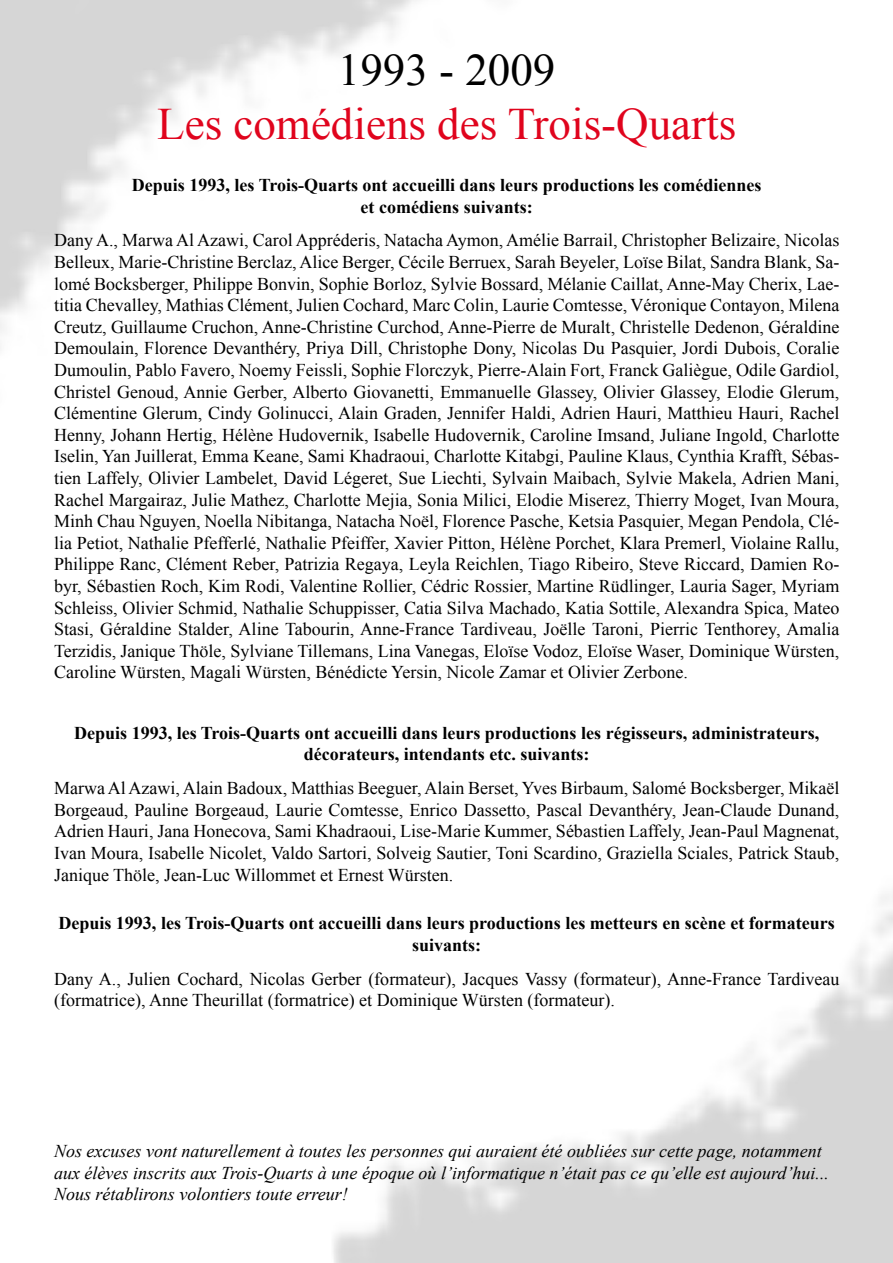
<style>
.page{position:relative;width:893px;height:1263px;background:#fff}
.page>*{position:absolute;margin:0;border:0;box-sizing:border-box;transform-origin:0 0}
.t1{font:45px "Times New Roman";color:#e0041d}
.t2{font:45px "Times New Roman";color:#000}
.t3{font:18px/21.6px "Times New Roman";color:#000;text-align:justify}
.t4{font:700 18px/21.6px "Times New Roman";color:#000;text-align:center}
.t5{font:italic 18px/21.6px "Times New Roman";color:#000}
</style>
<div class="page">
<h1 class="t2" style="left:338px;top:54px;width:219px">1993 - 2009</h1>
<h1 class="t1" style="left:157px;top:108px;width:580px">Les comédiens des Trois-Quarts</h1>
<p class="t4" style="left:132px;top:176px;width:631px">Depuis 1993, les Trois-Quarts ont accueilli dans leurs productions les comédiennes et comédiens suivants:</p>
<p class="t3" style="left:54px;top:231px;width:787px">Dany A., Marwa Al Azawi, Carol Appréderis, Natacha Aymon, Amélie Barrail, Christopher Belizaire, Nicolas Belleux, Marie-Christine Berclaz, Alice Berger, Cécile Berruex, Sarah Beyeler, Loïse Bilat, Sandra Blank, Sa&shy;lomé Bocksberger, Philippe Bonvin, Sophie Borloz, Sylvie Bossard, Mélanie Caillat, Anne-May Cherix, Lae&shy;titia Chevalley, Mathias Clément, Julien Cochard, Marc Colin, Laurie Comtesse, Véronique Contayon, Milena Creutz, Guillaume Cruchon, Anne-Christine Curchod, Anne-Pierre de Muralt, Christelle Dedenon, Géraldine Demoulain, Florence Devanthéry, Priya Dill, Christophe Dony, Nicolas Du Pasquier, Jordi Dubois, Coralie Dumoulin, Pablo Favero, Noemy Feissli, Sophie Florczyk, Pierre-Alain Fort, Franck Galiègue, Odile Gardiol, Christel Genoud, Annie Gerber, Alberto Giovanetti, Emmanuelle Glassey, Olivier Glassey, Elodie Glerum, Clémentine Glerum, Cindy Golinucci, Alain Graden, Jennifer Haldi, Adrien Hauri, Matthieu Hauri, Rachel Henny, Johann Hertig, Hélène Hudovernik, Isabelle Hudovernik, Caroline Imsand, Juliane Ingold, Charlotte Iselin, Yan Juillerat, Emma Keane, Sami Khadraoui, Charlotte Kitabgi, Pauline Klaus, Cynthia Krafft, Sébas&shy;tien Laffely, Olivier Lambelet, David Légeret, Sue Liechti, Sylvain Maibach, Sylvie Makela, Adrien Mani, Rachel Margairaz, Julie Mathez, Charlotte Mejia, Sonia Milici, Elodie Miserez, Thierry Moget, Ivan Moura, Minh Chau Nguyen, Noella Nibitanga, Natacha Noël, Florence Pasche, Ketsia Pasquier, Megan Pendola, Clé&shy;lia Petiot, Nathalie Pfefferlé, Nathalie Pfeiffer, Xavier Pitton, Hélène Porchet, Klara Premerl, Violaine Rallu, Philippe Ranc, Clément Reber, Patrizia Regaya, Leyla Reichlen, Tiago Ribeiro, Steve Riccard, Damien Ro&shy;byr, Sébastien Roch, Kim Rodi, Valentine Rollier, Cédric Rossier, Martine Rüdlinger, Lauria Sager, Myriam Schleiss, Olivier Schmid, Nathalie Schuppisser, Catia Silva Machado, Katia Sottile, Alexandra Spica, Mateo Stasi, Géraldine Stalder, Aline Tabourin, Anne-France Tardiveau, Joëlle Taroni, Pierric Tenthorey, Amalia Terzidis, Janique Thöle, Sylviane Tillemans, Lina Vanegas, Eloïse Vodoz, Eloïse Waser, Dominique Würsten, Caroline Würsten, Magali Würsten, Bénédicte Yersin, Nicole Zamar et Olivier Zerbone.</p>
<p class="t4" style="left:74px;top:724px;width:746px">Depuis 1993, les Trois-Quarts ont accueilli dans leurs productions les régisseurs, administrateurs, décorateurs, intendants etc. suivants:</p>
<p class="t3" style="left:54px;top:779px;width:786px">Marwa Al Azawi, Alain Badoux, Matthias Beeguer, Alain Berset, Yves Birbaum, Salomé Bocksberger, Mikaël Borgeaud, Pauline Borgeaud, Laurie Comtesse, Enrico Dassetto, Pascal Devanthéry, Jean-Claude Dunand, Adrien Hauri, Jana Honecova, Sami Khadraoui, Lise-Marie Kummer, Sébastien Laffely, Jean-Paul Magnenat, Ivan Moura, Isabelle Nicolet, Valdo Sartori, Solveig Sautier, Toni Scardino, Graziella Sciales, Patrick Staub, Janique Thöle, Jean-Luc Willommet et Ernest Würsten.</p>
<p class="t4" style="left:58px;top:914px;width:778px">Depuis 1993, les Trois-Quarts ont accueilli dans leurs productions les metteurs en scène et formateurs suivants:</p>
<p class="t3" style="left:54px;top:969px;width:786px">Dany A., Julien Cochard, Nicolas Gerber (formateur), Jacques Vassy (formateur), Anne-France Tardiveau (formatrice), Anne Theurillat (formatrice) et Dominique Würsten (formateur).</p>
<p class="t5" style="left:54px;top:1142px;width:776px">Nos excuses vont naturellement à toutes les personnes qui auraient été oubliées sur cette page, notamment aux élèves inscrits aux Trois-Quarts à une époque où l’informatique n’était pas ce qu’elle est aujourd’hui...<br>Nous rétablirons volontiers toute erreur!</p>
</div>
